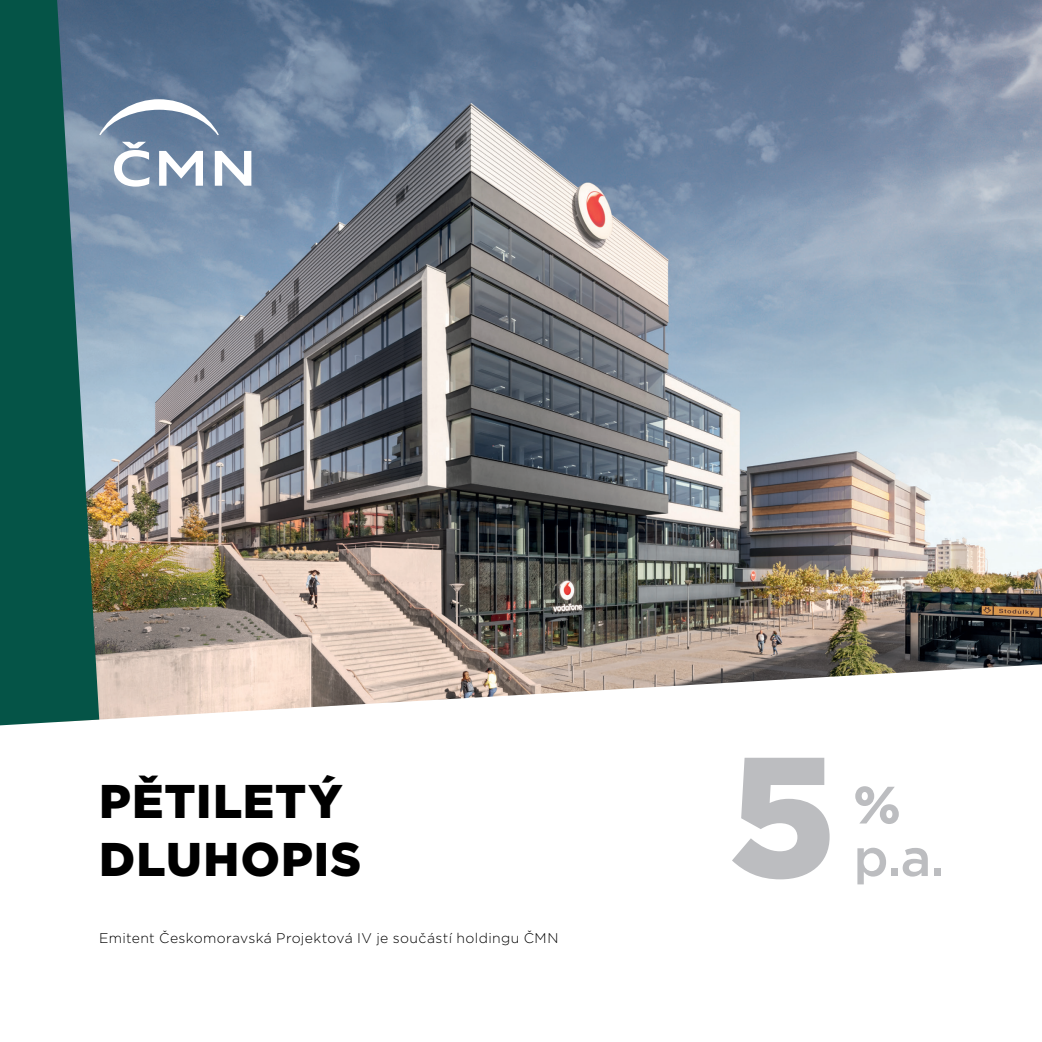
<style>
.page{position:relative;width:1042px;height:1042px;background:#fff}
.page>*{position:absolute;margin:0;border:0;box-sizing:border-box;transform-origin:0 0}
.t1{font:900 170.28px "Gotham";color:#bcbdc0}
.t2{font:500 52.5px "Gotham";color:#bcbdc0}
.t3{font:900 52.5px "Gotham";color:#bcbdc0}
.t4{font:900 47.25px/57.8px "Gotham";letter-spacing:.02em;color:#000}
.t5{font:300 14px "Gotham";letter-spacing:.025em;color:#000}
</style>
<div class="page">
<img style="left:99px;top:0;width:943px;height:720px">
<svg style="left:99px;top:99px;width:120px;height:36px"></svg>
<svg style="left:114px;top:142px;width:137px;height:45px"></svg>
<svg style="left:0;top:0;width:99px;height:725px;background:#1f615b"></svg>
<h3 class="t4" style="left:99px;top:772px;width:264px">PĚTILETÝ<br>DLUHOPIS</h3>
<p class="t5" style="left:99px;top:929px;width:461px">Emitent Českomoravská Projektová IV je součástí holdingu ČMN</p>
<h1 class="t1" style="left:729px;top:699px;width:109px">5</h1>
<h2 class="t3" style="left:853px;top:769px;width:49px">%</h2>
<h2 class="t2" style="left:853px;top:823px;width:93px">p.a.</h2>
</div>
